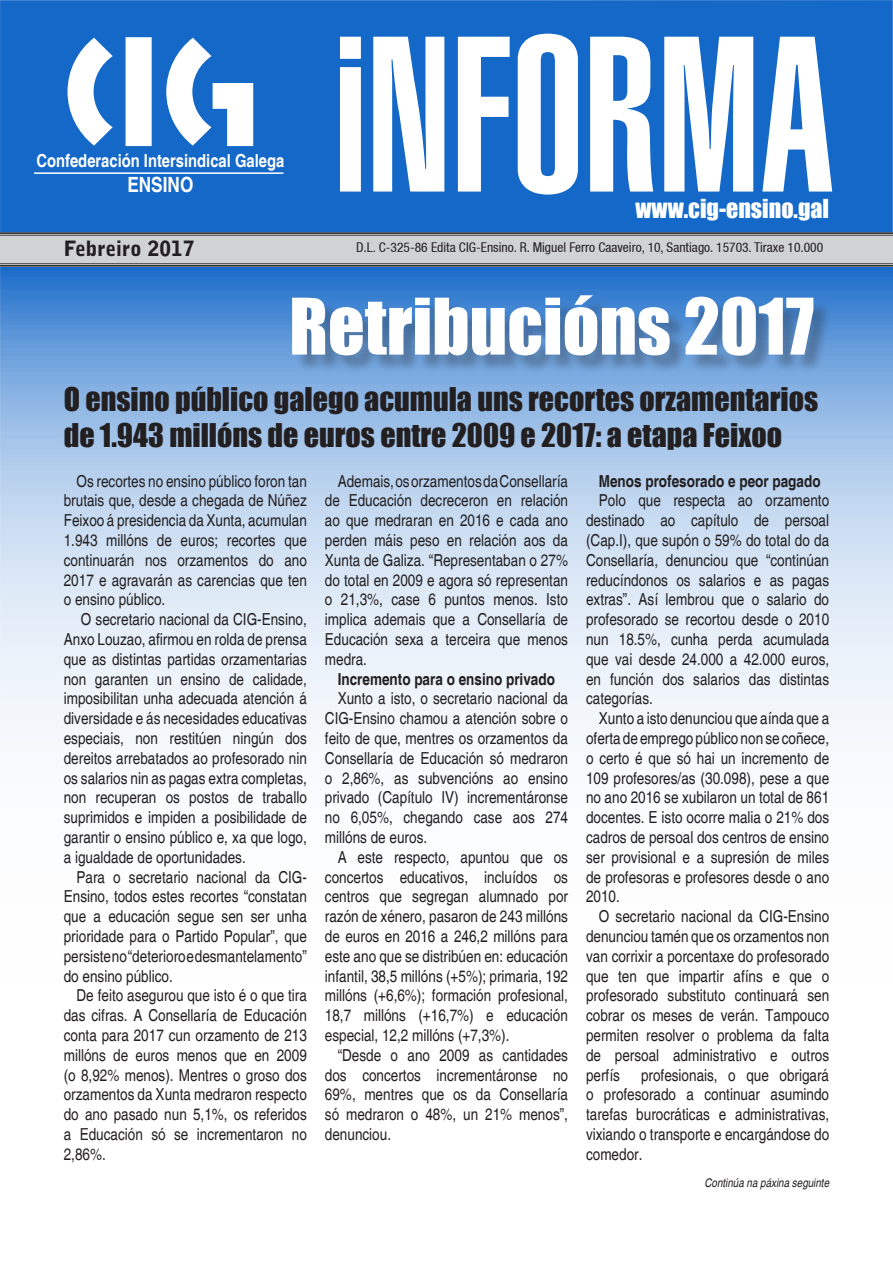
<style>
.page{position:relative;width:893px;height:1263px;background:#fff}
.page>*{position:absolute;margin:0;border:0;box-sizing:border-box;transform-origin:0 0}
.t1{font:900 extra-condensed 217.5px "Helvetica";color:#fff}
.t2{font:72px "Impact";color:#fff}
.t3{font:30px/36px "Impact";color:#231f20}
.t4{font:24px "Impact";color:#fff}
.t5{font:900 21px "Bell Gothic Std";color:#231f20}
.t6{font:700 condensed 21px "Helvetica";color:#fff}
.t7{font:700 condensed 18px "Helvetica";color:#fff}
.t8{font:condensed 16.5px/19.8px "Helvetica";color:#231f20;text-align:justify}
.t9{font:700 condensed 16.5px "Helvetica";color:#231f20}
.t10{font:condensed 13.5px "Helvetica 57";color:#231f20}
.t11{font:italic condensed 12px "Helvetica";color:#231f20}
</style>
<div class="page">
<svg style="left:0;top:267px;width:893px;height:474px"></svg>
<div style="left:0;top:0;width:893px;height:232px;background:#1468c8"></div>
<div style="left:0;top:233px;width:893px;height:33px;background:#d1d2d4"></div>
<hr style="left:0;top:232px;width:893px;height:3px;background:#fff">
<hr style="left:0;top:232px;width:893px;height:2px;background:#231f20">
<hr style="left:0;top:235px;width:893px;height:1px;background:#231f20">
<hr style="left:0;top:264px;width:893px;height:1px;background:#231f20">
<hr style="left:0;top:265px;width:893px;height:2px;background:#231f20">
<svg style="left:68px;top:37px;width:185px;height:109px"></svg>
<hr style="left:34px;top:172px;width:249px;height:2px;background:#fff">
<div style="left:334px;top:37px;width:546px;height:184px;background:#1468c8"></div>
<div style="left:294px;top:298px;width:599px;height:130px;background:#231f20;opacity:.3"></div>
<p class="t7" style="left:37px;top:150px;width:249px">Confederación Intersindical Galega</p>
<p class="t6" style="left:127px;top:173px;width:68px">ENSINO</p>
<p class="t5" style="left:64px;top:236px;width:132px">Febreiro 2017</p>
<h1 class="t1" style="left:334px;top:37px;width:501px">iNFORMA</h1>
<h3 class="t4" style="left:635px;top:194px;width:195px">www.cig-ensino.gal</h3>
<p class="t10" style="left:356px;top:242px;width:469px">D.L. C-325-86 Edita CIG-Ensino. R. Miguel Ferro Caaveiro, 10, Santiago. 15703. Tiraxe 10.000</p>
<h2 class="t2" style="left:289px;top:282px;width:526px">Retribucións 2017</h2>
<h3 class="t3" style="left:64px;top:381px;width:756px">O ensino público galego acumula uns recortes orzamentarios de 1.943 millóns de euros entre 2009 e 2017: a etapa Feixoo</h3>
<p class="t8" style="left:64px;top:471px;width:245px;text-indent:13px">Os recortes no ensino público foron tan brutais que, desde a chegada de Núñez Feixoo á presidencia da Xunta, acumulan 1.943 millóns de euros; recortes que continuarán nos orzamentos do ano 2017 e agravarán as carencias que ten o ensino público.</p>
<p class="t8" style="left:64px;top:609px;width:245px;text-indent:17px">O secretario nacional da CIG-Ensino, Anxo Louzao, afirmou en rolda de prensa que as distintas partidas orzamentarias non garanten un ensino de calidade, imposibilitan unha adecuada atención á diversidade e ás necesidades educativas especiais, non restitúen ningún dos dereitos arrebatados ao profesorado nin os salarios nin as pagas extra completas, non recuperan os postos de traballo suprimidos e impiden a posibilidade de garantir o ensino público e, xa que logo, a igualdade de oportunidades.</p>
<p class="t8" style="left:64px;top:867px;width:245px;text-indent:13px">Para o secretario nacional da CIG-Ensino, todos estes recortes “constatan que a educación segue sen ser unha prioridade para o Partido Popular”, que persiste no “deterioro e desmantelamento” do ensino público.</p>
<p class="t8" style="left:64px;top:985px;width:245px;text-indent:13px">De feito asegurou que isto é o que tira das cifras. A Consellaría de Educación conta para 2017 cun orzamento de 213 millóns de euros menos que en 2009 (o 8,92% menos). Mentres o groso dos orzamentos da Xunta medraron respecto do ano pasado nun 5,1%, os referidos a Educación só se incrementaron no 2,86%.</p>
<p class="t8" style="left:325px;top:471px;width:245px;text-indent:13px">Ademais, os orzamentos da Consellaría de Educación decreceron en relación ao que medraran en 2016 e cada ano perden máis peso en relación aos da Xunta de Galiza. “Representaban o 27% do total en 2009 e agora só representan o 21,3%, case 6 puntos menos. Isto implica ademais que a Consellaría de Educación sexa a terceira que menos medra.</p>
<p class="t9" style="left:338px;top:669px;width:219px">Incremento para o ensino privado</p>
<p class="t8" style="left:325px;top:688px;width:245px;text-indent:13px">Xunto a isto, o secretario nacional da CIG-Ensino chamou a atención sobre o feito de que, mentres os orzamentos da Consellaría de Educación só medraron o 2,86%, as subvencións ao ensino privado (Capítulo IV) incrementáronse no 6,05%, chegando case aos 274 millóns de euros.</p>
<p class="t8" style="left:325px;top:847px;width:245px;text-indent:13px">A este respecto, apuntou que os concertos educativos, incluídos os centros que segregan alumnado por razón de xénero, pasaron de 243 millóns de euros en 2016 a 246,2 millóns para este ano que se distribúen en: educación infantil, 38,5 millóns (+5%); primaria, 192 millóns (+6,6%); formación profesional, 18,7 millóns (+16,7%) e educación especial, 12,2 millóns (+7,3%).</p>
<p class="t8" style="left:325px;top:1045px;width:245px;text-indent:13px">“Desde o ano 2009 as cantidades dos concertos incrementáronse no 69%, mentres que os da Consellaría só medraron o 48%, un 21% menos”, denunciou.</p>
<p class="t9" style="left:599px;top:471px;width:223px">Menos profesorado e peor pagado</p>
<p class="t8" style="left:586px;top:490px;width:245px;text-indent:13px">Polo que respecta ao orzamento destinado ao capítulo de persoal (Cap.I), que supón o 59% do total do da Consellaría, denunciou que “continúan reducíndonos os salarios e as pagas extras”. Así lembrou que o salario do profesorado se recortou desde o 2010 nun 18.5%, cunha perda acumulada que vai desde 24.000 a 42.000 euros, en función dos salarios das distintas categorías.</p>
<p class="t8" style="left:586px;top:708px;width:245px;text-indent:13px">Xunto a isto denunciou que aínda que a oferta de emprego público non se coñece, o certo é que só hai un incremento de 109 profesores/as (30.098), pese a que no ano 2016 se xubilaron un total de 861 docentes. E isto ocorre malia o 21% dos cadros de persoal dos centros de ensino ser provisional e a supresión de miles de profesoras e profesores desde o ano 2010.</p>
<p class="t8" style="left:586px;top:906px;width:245px;text-indent:13px">O secretario nacional da CIG-Ensino denunciou tamén que os orzamentos non van corrixir a porcentaxe do profesorado que ten que impartir afíns e que o profesorado substituto continuará sen cobrar os meses de verán. Tampouco permiten resolver o problema da falta de persoal administrativo e outros perfís</p>
<p class="t8" style="left:586px;top:1065px;width:245px;text-indent:55px">profesionais, o que obrigará o profesorado a continuar asumindo tarefas burocráticas e administrativas, vixiando o transporte e encargándose do comedor.</p>
<p class="t11" style="left:704px;top:1175px;width:126px">Continúa na páxina seguinte</p>
</div>
